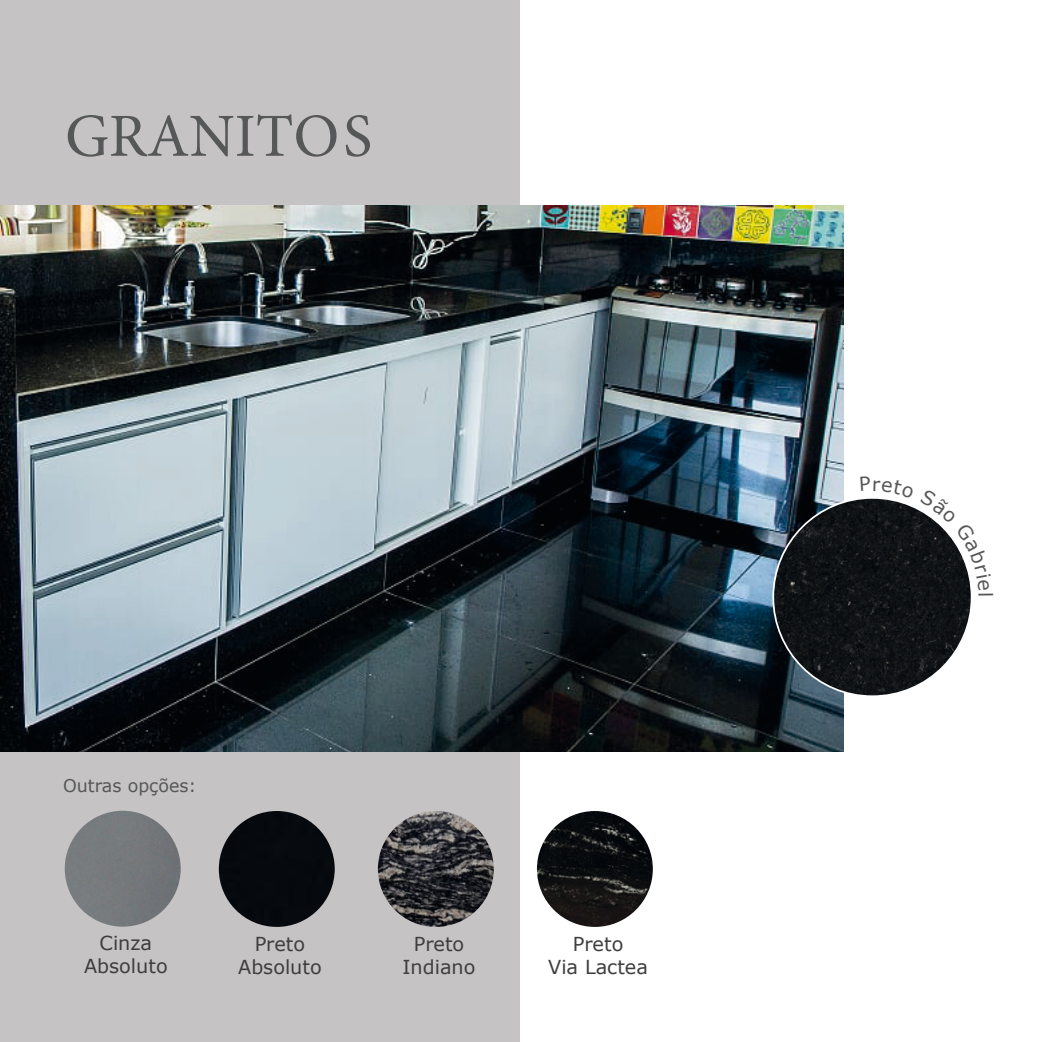
<style>
.page{position:relative;width:1042px;height:1042px;background:#fff}
.page>*{position:absolute;margin:0;border:0;box-sizing:border-box;transform-origin:0 0}
.t1{font:61.25px "Minion Pro";color:#565758}
.t2{font:19.25px/23.1px "Verdana";color:#3e3e3f;text-align:center}
.t3{font:17.5px "Verdana";color:#565758}
</style>
<div class="page">
<div style="left:0;top:0;width:519px;height:1042px;background:#c5c3c3"></div>
<img style="left:0;top:205px;width:843px;height:546px">
<div style="left:65px;top:811px;width:116px;height:115px;background:#75797c;border-radius:58px"></div>
<div style="left:219px;top:811px;width:116px;height:116px;background:#060a0f;border-radius:58px"></div>
<img style="left:378px;top:811px;width:116px;height:116px;border-radius:58px">
<img style="left:537px;top:811px;width:116px;height:116px;border-radius:58px">
<svg style="left:772px;top:477px;width:199px;height:220px"></svg>
<h1 class="t1" style="left:65px;top:95px;width:309px">GRANITOS</h1>
<p class="t3" style="left:63px;top:773px;width:135px">Outras opções:</p>
<p class="t2" style="left:84px;top:931px;width:85px">Cinza<br>Absoluto</p>
<p class="t2" style="left:238px;top:932px;width:85px">Preto<br>Absoluto</p>
<p class="t2" style="left:402px;top:932px;width:74px">Preto<br>Indiano</p>
<p class="t2" style="left:548px;top:932px;width:101px">Preto<br>Via Lactea</p>
</div>
